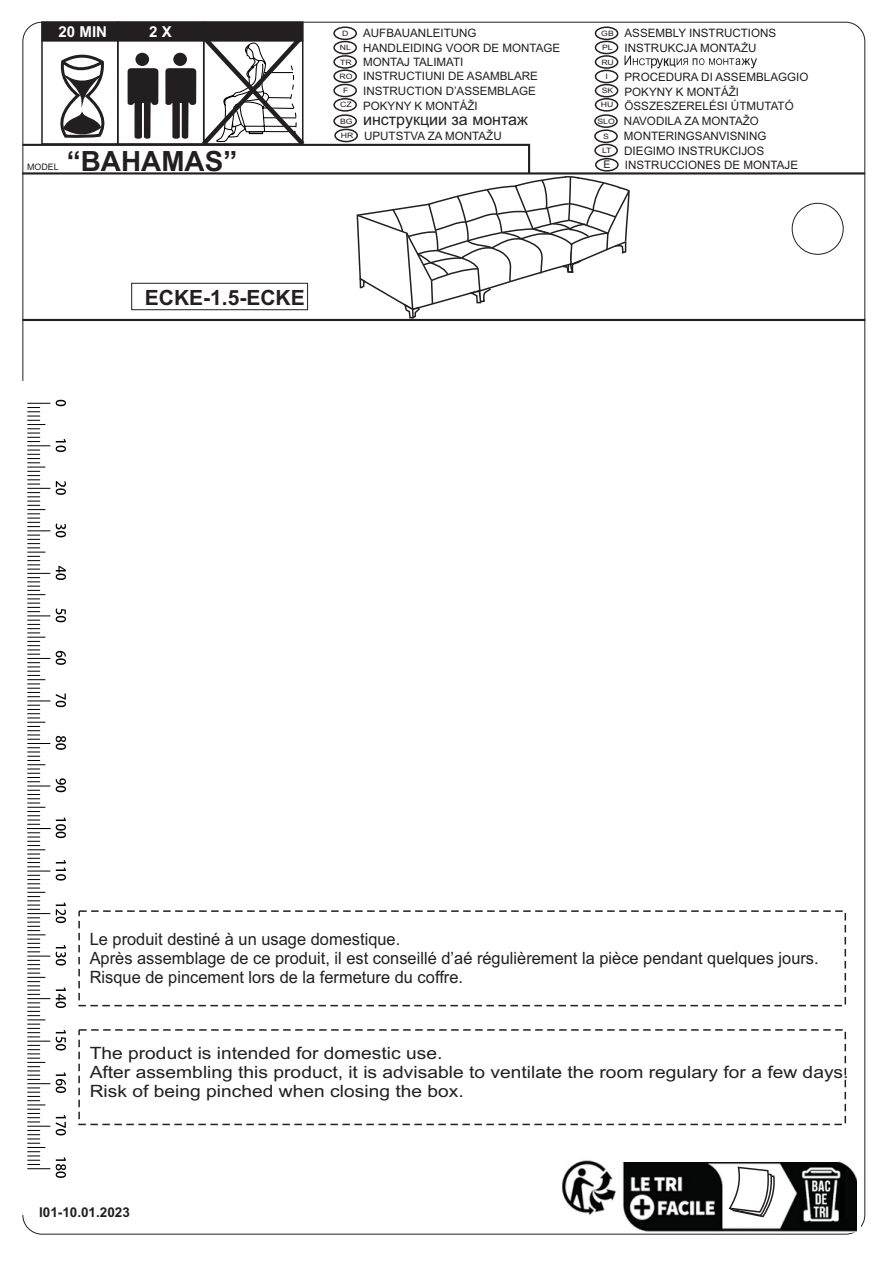
<style>
.page{position:relative;width:893px;height:1263px;background:#fff}
.page>*{position:absolute;margin:0;border:0;box-sizing:border-box;transform-origin:0 0}
.t1{font:700 27.9px "Arial";color:#231f20}
.t2{font:700 21px "Arial";color:#231f20}
.t3{font:16.95px/19.2px "Arial Narrow";color:#231f20;scale:1.18 1}
.t4{font:16.95px/19.2px "Arial Narrow";color:#231f20;scale:1.38 1}
.t5{font:16.05px "Arial";color:#231f20}
.t6{font:700 15px "Arial";color:#fff}
.t7{font:700 13.5px "Arial";color:#231f20}
.t8{font:11.7px "Arial";color:#231f20}
.t9{font:11.55px "Arial";color:#231f20}
.t10{font:8.85px "Arial";color:#231f20}
.t11{font:7.35px "Arial";color:#231f20;scale:1.17 1}
.s1{font-size:7.35px}
.s2{font-size:10.5px}
</style>
<div class="page">
<svg style="left:56px;top:400px;width:10px;height:778px"></svg>
<svg style="left:27px;top:403px;width:23px;height:766px"></svg>
<div style="left:792px;top:203px;width:52px;height:52px;border:1px solid #231f20;border-radius:50%"></div>
<img style="left:562px;top:1160px;width:295px;height:72px">
<svg style="left:714px;top:1162px;width:80px;height:65px"></svg>
<div style="left:612px;top:1152px;width:227px;height:10px;background:#fff"></div>
<div style="left:78px;top:910px;width:768px;height:96px;border:2px dashed #231f20"></div>
<div style="left:78px;top:1029px;width:768px;height:96px;border:2px dashed #231f20"></div>
<hr style="left:22px;top:172px;width:843px;height:3px;background:#231f20">
<hr style="left:22px;top:319px;width:843px;height:2px;background:#231f20">
<svg style="left:22px;top:22px;width:735px;height:297px"></svg>
<div style="left:131px;top:283px;width:177px;height:27px;border:1px solid #231f20"></div>
<p class="t6" style="left:59px;top:26px;width:50px">20 MIN</p>
<p class="t6" style="left:149px;top:26px;width:24px">2 X</p>
<p class="t10" style="left:27px;top:164px;width:33px">MODEL</p>
<h1 class="t1" style="left:67px;top:150px;width:172px">“BAHAMAS”</h1>
<p class="t11" style="left:342px;top:31px;width:7px">D</p>
<p class="t9" style="left:363px;top:29px;width:115px">AUFBAUANLEITUNG</p>
<p class="t9" style="left:339px;top:72px;width:200px"><span class="s1">RO</span> INSTRUCTIUNI DE ASAMBLARE</p>
<h3 class="t5" style="left:340px;top:114px;width:189px"><span class="s1">BG</span> инструкции за монтаж</h3>
<p class="t9" style="left:597px;top:117px;width:163px"><span class="s1">SLO</span> NAVODILA ZA MONTAŽO</p>
<p class="t9" style="left:341px;top:131px;width:162px"><span class="s1">HR</span> UPUTSTVA ZA MONTAŽU</p>
<p class="t11" style="left:603px;top:133px;width:6px">S</p>
<p class="t9" style="left:624px;top:132px;width:144px">MONTERINGSANVISNING</p>
<p class="t9" style="left:604px;top:161px;width:196px"><span class="s2">E</span> INSTRUCCIONES DE MONTAJE</p>
<p class="t9" style="left:601px;top:29px;width:177px"><span class="s1">GB</span> ASSEMBLY INSTRUCTIONS</p>
<p class="t11" style="left:605px;top:74px;width:4px">I</p>
<p class="t9" style="left:624px;top:72px;width:185px">PROCEDURA DI ASSEMBLAGGIO</p>
<p class="t9" style="left:602px;top:44px;width:156px"><sup>PL</sup> INSTRUKCJA MONTAŻU</p>
<p class="t9" style="left:602px;top:87px;width:139px"><sup>SK</sup> POKYNY K MONTÁŽI</p>
<p class="t9" style="left:340px;top:43px;width:222px"><span class="s1">NL</span> HANDLEIDING VOOR DE MONTAGE</p>
<p class="t11" style="left:343px;top:88px;width:6px">F</p>
<p class="t9" style="left:363px;top:86px;width:174px">INSTRUCTION D’ASSEMBLAGE</p>
<p class="t9" style="left:340px;top:58px;width:125px"><span class="s1">TR</span> MONTAJ TALIMATI</p>
<p class="t9" style="left:340px;top:102px;width:139px"><sup>CZ</sup> POKYNY K MONTÁŽI</p>
<p class="t11" style="left:601px;top:59px;width:12px">RU</p>
<p class="t9" style="left:601px;top:102px;width:194px"><sup>HU</sup> ÖSSZESZERELÉSI ÚTMUTATÓ</p>
<p class="t8" style="left:602px;top:146px;width:164px"><sup>LT</sup> DIEGIMO INSTRUKCIJOS</p>
<h2 class="t2" style="left:145px;top:289px;width:161px">ECKE-1.5-ECKE</h2>
<h3 class="t3" style="left:90px;top:931px;width:619px">Le produit destiné à un usage domestique.<br>Après assemblage de ce produit, il est conseillé d’aé régulièrement la pièce pendant quelques jours.<br>Risque de pincement lors de la fermeture du coffre.</h3>
<h3 class="t4" style="left:90px;top:1045px;width:551px">The product is intended for domestic use.<br>After assembling this product, it is advisable to ventilate the room regulary for a few days.<br>Risk of being pinched when closing the box.</h3>
<p class="t7" style="left:39px;top:1207px;width:92px">I01-10.01.2023</p>
</div>
